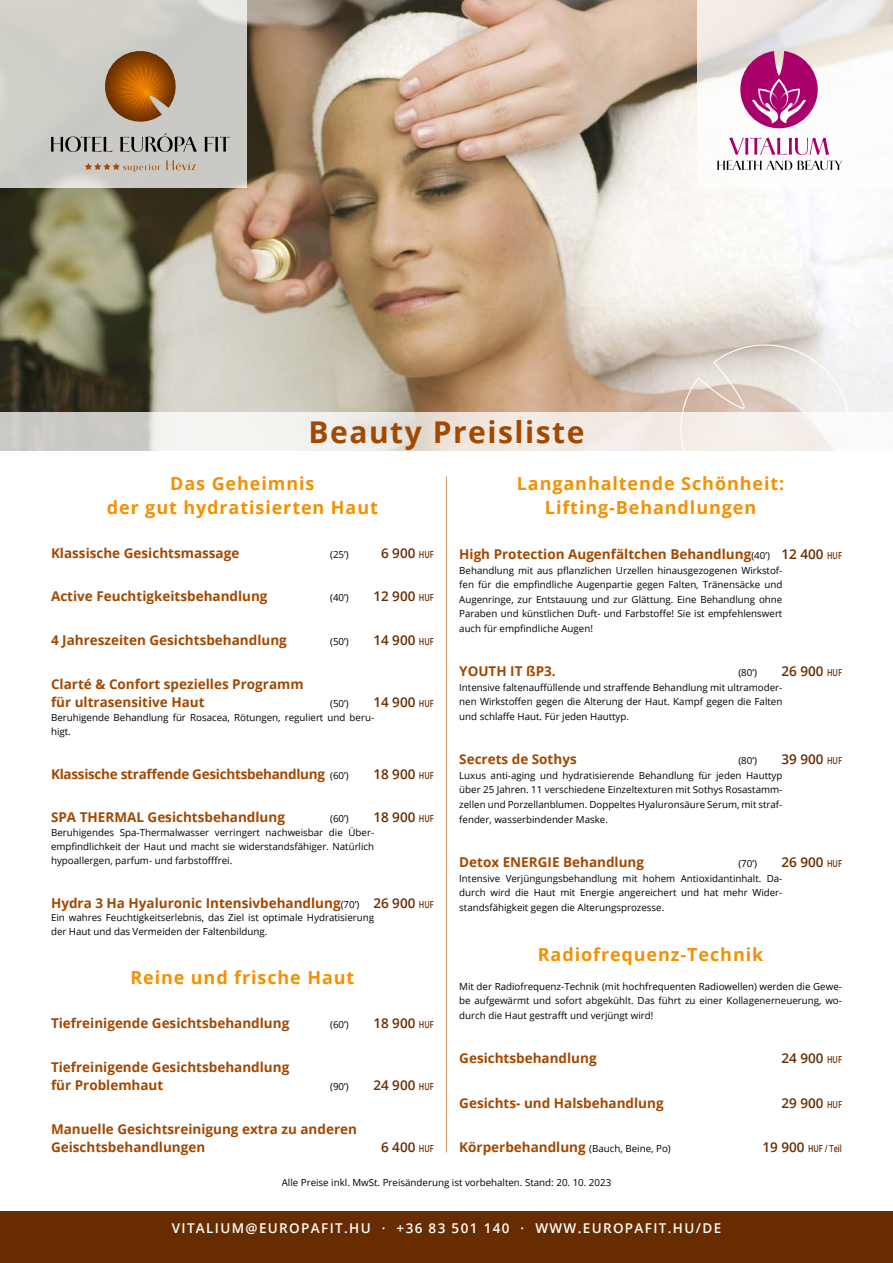
<style>
.page{position:relative;width:893px;height:1263px;background:#fff}
.page>*{position:absolute;margin:0;border:0;box-sizing:border-box;transform-origin:0 0}
.Cím{font:700 30px "Open Sans";letter-spacing:.05em;color:#a24800}
.Alcím{font:700 18px/23.7px "Open Sans";letter-spacing:.05em;color:#f39100;text-align:center}
.Kezelés{font:700 13.5px/18.3px "Open Sans";color:#a24800}
.Kezelés-2{font:600 13.5px "Open Sans";color:#672d00}
.t1{font:600 13.5px "Open Sans";letter-spacing:.1em;color:#fff}
.Kezelés-3{font:700 13.5px "Open Sans";letter-spacing:-.02em;color:#a24800}
.Részletek_ár_beütés{font:9.75px/14.5px "Open Sans";color:#000;text-align:justify}
.Részletek_hasáb{font:9.75px/14.5px "Open Sans";color:#000;text-align:justify}
.Kezelés-4{font:9.75px "Open Sans";color:#000}
.Kezelés-5{font:600 9.75px "Open Sans";color:#672d00;scale:.75 1}
.s1{font-size:9.75px}
.s2{font-weight:400;font-size:9.75px;color:#000}
.s3{font-weight:600;color:#672d00}
.s4{font-weight:600;font-size:9.75px;color:#672d00}
.s5{font-size:13.5px}
</style>
<div class="page">
<div style="left:0;top:1212px;width:893px;height:51px;background:#672d00"></div>
<img style="left:0;top:0;width:893px;height:412px">
<svg style="left:673px;top:337px;width:185px;height:75px"></svg>
<hr style="left:446px;top:476px;width:1px;height:676px;background:#d39e74">
<svg style="left:0;top:412px;width:834px;height:39px;fill:#f2ebe5"></svg>
<div style="left:0;top:0;width:247px;height:187px;background:#cdccc6"></div>
<svg style="left:697px;top:0;width:196px;height:187px"></svg>
<svg style="left:717px;top:161px;width:125px;height:9px"></svg>
<svg style="left:729px;top:138px;width:100px;height:17px"></svg>
<svg style="left:740px;top:51px;width:78px;height:77px"></svg>
<svg style="left:85px;top:160px;width:111px;height:12px"></svg>
<svg style="left:51px;top:133px;width:179px;height:19px"></svg>
<svg style="left:105px;top:51px;width:71px;height:71px"></svg>
<p class="Cím" style="left:309px;top:411px;width:277px">Beauty Preisliste</p>
<p class="Alcím" style="left:107px;top:471px;width:273px">Das Geheimnis<br>der gut hydratisierten Haut</p>
<p class="Kezelés" style="left:51px;top:543px;width:190px">Klassische Gesichtsmassage</p>
<p class="Kezelés-4" style="left:330px;top:547px;width:20px">(25’)</p>
<p class="Kezelés-2" style="left:381px;top:543px;width:54px">6 900 <span class="s1">HUF</span></p>
<p class="Kezelés" style="left:51px;top:587px;width:218px">Active Feuchtigkeitsbehandlung</p>
<p class="Kezelés-4" style="left:330px;top:591px;width:20px">(40’)</p>
<p class="Kezelés-2" style="left:373px;top:587px;width:62px">12 900 <span class="s1">HUF</span></p>
<p class="Kezelés" style="left:51px;top:631px;width:237px">4 Jahreszeiten Gesichtsbehandlung</p>
<p class="Kezelés-4" style="left:330px;top:635px;width:20px">(50’)</p>
<p class="Kezelés-2" style="left:373px;top:631px;width:62px">14 900 <span class="s1">HUF</span></p>
<p class="Kezelés" style="left:51px;top:674px;width:254px">Clarté &amp; Confort spezielles Programm für ultrasensitive Haut</p>
<p class="Kezelés-4" style="left:330px;top:697px;width:20px">(50’)</p>
<p class="Kezelés-2" style="left:373px;top:693px;width:62px">14 900 <span class="s1">HUF</span></p>
<p class="Részletek_ár_beütés" style="left:51px;top:710px;width:325px;line-height:13.8px">Beruhigende Behandlung für Rosacea, Rötungen, reguliert und beru&shy;higt.</p>
<p class="Kezelés-3" style="left:51px;top:764px;width:299px">Klassische straffende Gesichtsbehandlung <span class="s2">(60’)</span></p>
<p class="Kezelés-2" style="left:373px;top:764px;width:62px">18 900 <span class="s1">HUF</span></p>
<p class="Kezelés" style="left:51px;top:808px;width:235px">SPA THERMAL Gesichtsbehandlung</p>
<p class="Kezelés-4" style="left:330px;top:812px;width:20px">(60’)</p>
<p class="Kezelés-2" style="left:373px;top:808px;width:62px">18 900 <span class="s1">HUF</span></p>
<p class="Részletek_ár_beütés" style="left:51px;top:825px;width:325px;line-height:13.8px">Beruhigendes Spa-Thermalwasser verringert nachweisbar die Über&shy;empfindlichkeit der Haut und macht sie widerstandsfähiger. Natürlich hypoallergen, parfum- und farbstofffrei.</p>
<p class="Kezelés" style="left:51px;top:893px;width:384px">Hydra 3 Ha Hyaluronic Intensivbehandlung<span class="s2">(70’)</span> <span class="s3">26 900</span> <span class="s4">HUF</span></p>
<p class="Részletek_ár_beütés" style="left:51px;top:911px;width:325px;line-height:13.8px">Ein wahres Feuchtigkeitserlebnis, das Ziel ist optimale Hydratisierung der Haut und das Vermeiden der Faltenbildung.</p>
<p class="Alcím" style="left:130px;top:965px;width:226px">Reine und frische Haut</p>
<p class="Kezelés" style="left:51px;top:1014px;width:240px">Tiefreinigende Gesichtsbehandlung</p>
<p class="Kezelés-4" style="left:330px;top:1018px;width:20px">(60’)</p>
<p class="Kezelés-2" style="left:373px;top:1014px;width:62px">18 900 <span class="s1">HUF</span></p>
<p class="Kezelés" style="left:51px;top:1058px;width:240px">Tiefreinigende Gesichtsbehandlung für Problemhaut</p>
<p class="Kezelés-4" style="left:330px;top:1080px;width:20px">(90’)</p>
<p class="Kezelés-2" style="left:373px;top:1076px;width:62px">24 900 <span class="s1">HUF</span></p>
<p class="Kezelés" style="left:51px;top:1120px;width:307px">Manuelle Gesichtsreinigung extra zu anderen<br>Geischtsbehandlungen</p>
<p class="Kezelés-2" style="left:381px;top:1138px;width:54px">6 400 <span class="s1">HUF</span></p>
<p class="Alcím" style="left:517px;top:471px;width:269px;line-height:24.5px">Langanhaltende Schönheit:<br>Lifting-Behandlungen</p>
<p class="Kezelés" style="left:459px;top:545px;width:384px">High Protection Augenfältchen Behandlung<span class="s2">(40’)</span> <span class="s3">12 400</span> <span class="s4">HUF</span></p>
<p class="Részletek_ár_beütés" style="left:459px;top:562px;width:325px">Behandlung mit aus pflanzlichen Urzellen hinausgezogenen Wirkstof&shy;fen für die empfindliche Augenpartie gegen Falten, Tränensäcke und Augenringe, zur Entstauung und zur Glättung. Eine Behandlung ohne Paraben und künstlichen Duft- und Farbstoffe! Sie ist empfehlenswert auch für empfindliche Augen!</p>
<p class="Kezelés" style="left:459px;top:662px;width:98px">YOUTH IT ßP3.</p>
<p class="Kezelés-4" style="left:738px;top:666px;width:20px">(80’)</p>
<p class="Kezelés-2" style="left:782px;top:662px;width:62px">26 900 <span class="s1">HUF</span></p>
<p class="Részletek_ár_beütés" style="left:459px;top:680px;width:325px">Intensive faltenauffüllende und straffende Behandlung mit ultramoder&shy;nen Wirkstoffen gegen die Alterung der Haut. Kampf gegen die Falten und schlaffe Haut. Für jeden Hauttyp.</p>
<p class="Kezelés" style="left:459px;top:750px;width:119px">Secrets de Sothys</p>
<p class="Kezelés-4" style="left:738px;top:754px;width:20px">(80’)</p>
<p class="Kezelés-2" style="left:782px;top:750px;width:62px">39 900 <span class="s1">HUF</span></p>
<p class="Részletek_ár_beütés" style="left:459px;top:768px;width:325px">Luxus anti-aging und hydratisierende Behandlung für jeden Hauttyp über 25 Jahren. 11 verschiedene Einzeltexturen mit Sothys Rosastamm&shy;zellen und Porzellanblumen. Doppeltes Hyaluronsäure Serum, mit straf&shy;fender, wasserbindender Maske.</p>
<p class="Kezelés" style="left:459px;top:853px;width:186px">Detox ENERGIE Behandlung</p>
<p class="Kezelés-4" style="left:738px;top:857px;width:20px">(70’)</p>
<p class="Kezelés-2" style="left:782px;top:853px;width:62px">26 900 <span class="s1">HUF</span></p>
<p class="Részletek_ár_beütés" style="left:459px;top:870px;width:325px">Intensive Verjüngungsbehandlung mit hohem Antioxidantinhalt. Da&shy;durch wird die Haut mit Energie angereichert und hat mehr Wider&shy;standsfähigkeit gegen die Alterungsprozesse.</p>
<p class="Alcím" style="left:538px;top:942px;width:227px">Radiofrequenz-Technik</p>
<p class="Részletek_hasáb" style="left:459px;top:979px;width:384px">Mit der Radiofrequenz-Technik (mit hochfrequenten Radiowellen) werden die Gewe&shy;be aufgewärmt und sofort abgekühlt. Das führt zu einer Kollagenerneuerung, wo&shy;durch die Haut gestrafft und verjüngt wird!</p>
<p class="Kezelés" style="left:459px;top:1049px;width:139px">Gesichtsbehandlung</p>
<p class="Kezelés-2" style="left:782px;top:1049px;width:62px">24 900 <span class="s1">HUF</span></p>
<p class="Kezelés" style="left:459px;top:1093px;width:206px">Gesichts- und Halsbehandlung</p>
<p class="Kezelés-2" style="left:782px;top:1094px;width:62px">29 900 <span class="s1">HUF</span></p>
<p class="Kezelés" style="left:459px;top:1138px;width:213px">Körperbehandlung <span class="s2">(Bauch, Beine, Po)</span></p>
<p class="Kezelés-5" style="left:762px;top:1142px;width:107px"><span class="s5">19 900</span> HUF / Teil</p>
<p class="Részletek_ár_beütés" style="left:282px;top:1175px;width:331px">Alle Preise inkl. MwSt. Preisänderung ist vorbehalten. Stand: 20. 10. 2023</p>
<h3 class="t1" style="left:172px;top:1219px;width:551px">VITALIUM@EUROPAFIT.HU · +36 83 501 140 · WWW.EUROPAFIT.HU/DE</h3>
</div>
